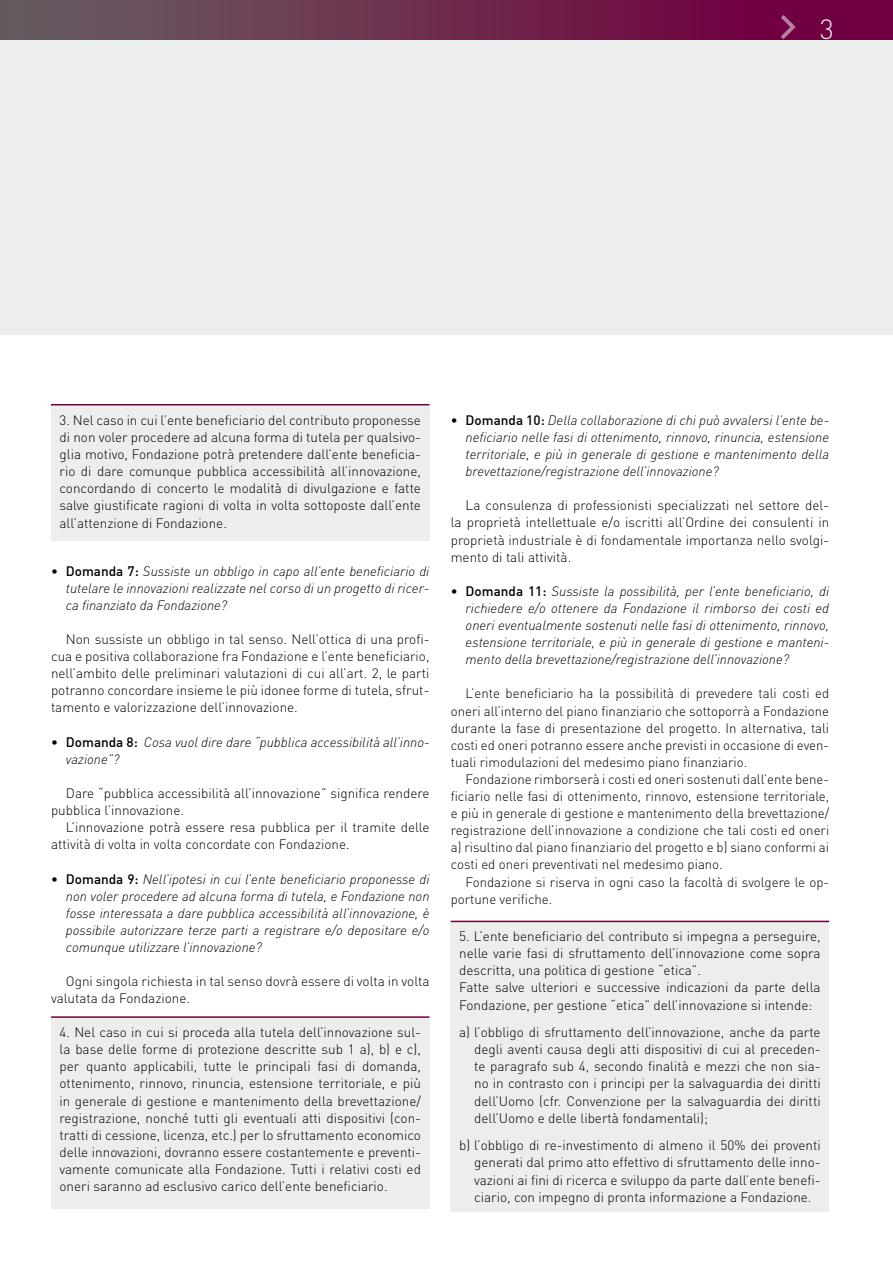
<style>
.page{position:relative;width:893px;height:1263px;background:#fff}
.page>*{position:absolute;margin:0;border:0;box-sizing:border-box;transform-origin:0 0}
.t1{font:300 27.45px "DIN";color:#eceded}
.t2{font:300 13.5px/17.1px "DIN";color:#000;text-align:justify}
.t3{font:italic 300 13.5px/17.1px "DIN";color:#000;text-align:justify}
.s1{font-weight:500;font-style:normal}
</style>
<div class="page">
<div style="left:0;top:0;width:893px;height:335px;background:#eceded"></div>
<div style="left:0;top:0;width:893px;height:39px;background:linear-gradient(to right,#676060,#72003c)"></div>
<svg style="left:781px;top:15px;width:15px;height:24px"></svg>
<div style="left:451px;top:922px;width:378px;height:289px;background:#eceded"></div>
<div style="left:51px;top:405px;width:378px;height:136px;background:#eceded"></div>
<div style="left:51px;top:1018px;width:378px;height:190px;background:#eceded"></div>
<hr style="left:51px;top:404px;width:378px;height:1px;background:#700041">
<hr style="left:51px;top:1016px;width:378px;height:2px;background:#700041">
<hr style="left:451px;top:921px;width:378px;height:1px;background:#700041">
<h1 class="t1" style="left:820px;top:13px;width:16px">3</h1>
<p class="t2" style="left:60px;top:411px;width:363px">3. Nel caso in cui l’ente beneficiario del contributo proponesse di non voler procedere ad alcuna forma di tutela per qualsivo&shy;glia motivo, Fondazione potrà pretendere dall’ente beneficia&shy;rio di dare comunque pubblica accessibilità all’innovazione, concordando di concerto le modalità di divulgazione e fatte salve giustificate ragioni di volta in volta sottoposte dall’ente all’attenzione di Fondazione.</p>
<p class="t3" style="left:66px;top:562px;width:365px;text-indent:-15px"><span class="s1">• Domanda 7:</span> Sussiste un obbligo in capo all’ente beneficiario di tutelare le innovazioni realizzate nel corso di un progetto di ricer&shy;ca finanziato da Fondazione?</p>
<p class="t2" style="left:51px;top:630px;width:380px;text-indent:15px">Non sussiste un obbligo in tal senso. Nell’ottica di una profi&shy;cua e positiva collaborazione fra Fondazione e l’ente beneficiario, nell’ambito delle preliminari valutazioni di cui all’art. 2, le parti potranno concordare insieme le più idonee forme di tutela, sfrut&shy;tamento e valorizzazione dell’innovazione.</p>
<p class="t3" style="left:66px;top:733px;width:365px;text-indent:-15px"><span class="s1">• Domanda 8:</span> Cosa vuol dire dare “pubblica accessibilità all’inno&shy;vazione”?</p>
<p class="t2" style="left:51px;top:784px;width:380px;text-indent:15px">Dare “pubblica accessibilità all’innovazione” significa rendere pubblica l’innovazione.</p>
<p class="t2" style="left:51px;top:819px;width:380px;text-indent:15px">L’innovazione potrà essere resa pubblica per il tramite delle attività di volta in volta concordate con Fondazione.</p>
<p class="t3" style="left:66px;top:870px;width:365px;text-indent:-15px"><span class="s1">• Domanda 9:</span> Nell’ipotesi in cui l’ente beneficiario proponesse di non voler procedere ad alcuna forma di tutela, e Fondazione non fosse interessata a dare pubblica accessibilità all’innovazione, è possibile autorizzare terze parti a registrare e/o depositare e/o comunque utilizzare l’innovazione?</p>
<p class="t2" style="left:51px;top:972px;width:380px;text-indent:15px">Ogni singola richiesta in tal senso dovrà essere di volta in volta valutata da Fondazione.</p>
<p class="t2" style="left:60px;top:1023px;width:363px">4. Nel caso in cui si proceda alla tutela dell’innovazione sul&shy;la base delle forme di protezione descritte sub 1 a), b) e c), per quanto applicabili, tutte le principali fasi di domanda, ottenimento, rinnovo, rinuncia, estensione territoriale, e più in generale di gestione e mantenimento della brevettazione/ registrazione, nonché tutti gli eventuali atti dispositivi (con&shy;tratti di cessione, licenza, etc.) per lo sfruttamento economico delle innovazioni, dovranno essere costantemente e preventi&shy;vamente comunicate alla Fondazione. Tutti i relativi costi ed oneri saranno ad esclusivo carico dell’ente beneficiario.</p>
<p class="t3" style="left:466px;top:411px;width:365px;text-indent:-15px"><span class="s1">• Domanda 10:</span> Della collaborazione di chi può avvalersi l’ente be&shy;neficiario nelle fasi di ottenimento, rinnovo, rinuncia, estensione territoriale, e più in generale di gestione e mantenimento della brevettazione/registrazione dell’innovazione?</p>
<p class="t2" style="left:451px;top:497px;width:380px;text-indent:15px">La consulenza di professionisti specializzati nel settore del&shy;la proprietà intellettuale e/o iscritti all’Ordine dei consulenti in proprietà industriale è di fondamentale importanza nello svolgi&shy;mento di tali attività.</p>
<p class="t3" style="left:466px;top:582px;width:365px;text-indent:-15px"><span class="s1">• Domanda 11:</span> Sussiste la possibilità, per l’ente beneficiario, di richiedere e/o ottenere da Fondazione il rimborso dei costi ed oneri eventualmente sostenuti nelle fasi di ottenimento, rinnovo, estensione territoriale, e più in generale di gestione e manteni&shy;mento della brevettazione/registrazione dell’innovazione?</p>
<p class="t2" style="left:451px;top:685px;width:380px;text-indent:15px">L’ente beneficiario ha la possibilità di prevedere tali costi ed oneri all’interno del piano finanziario che sottoporrà a Fondazione durante la fase di presentazione del progetto. In alternativa, tali costi ed oneri potranno essere anche previsti in occasione di even&shy;tuali rimodulazioni del medesimo piano finanziario.</p>
<p class="t2" style="left:451px;top:770px;width:380px;text-indent:15px">Fondazione rimborserà i costi ed oneri sostenuti dall’ente bene&shy;ficiario nelle fasi di ottenimento, rinnovo, estensione territoriale, e più in generale di gestione e mantenimento della brevettazione/ registrazione dell’innovazione a condizione che tali costi ed oneri a) risultino dal piano finanziario del progetto e b) siano conformi ai costi ed oneri preventivati nel medesimo piano.</p>
<p class="t2" style="left:451px;top:873px;width:380px;text-indent:15px">Fondazione si riserva in ogni caso la facoltà di svolgere le op&shy;portune verifiche.</p>
<p class="t2" style="left:459px;top:927px;width:363px;text-align:left">5. L’ente beneficiario del contributo si impegna a perseguire, nelle varie fasi di sfruttamento dell’innovazione come sopra descritta, una politica di gestione “etica”.<br>Fatte salve ulteriori e successive indicazioni da parte della Fondazione, per gestione “etica” dell’innovazione si intende:</p>
<p class="t2" style="left:474px;top:1024px;width:348px;text-indent:-15px">a) l’obbligo di sfruttamento dell’innovazione, anche da parte degli aventi causa degli atti dispositivi di cui al preceden&shy;te paragrafo sub 4, secondo finalità e mezzi che non sia&shy;no in contrasto con i principi per la salvaguardia dei diritti dell’Uomo (cfr. Convenzione per la salvaguardia dei diritti dell’Uomo e delle libertà fondamentali);</p>
<p class="t2" style="left:474px;top:1137px;width:348px;text-indent:-15px">b) l’obbligo di re-investimento di almeno il 50% dei proventi generati dal primo atto effettivo di sfruttamento delle inno&shy;vazioni ai fini di ricerca e sviluppo da parte dall’ente benefi&shy;ciario, con impegno di pronta informazione a Fondazione.</p>
</div>
